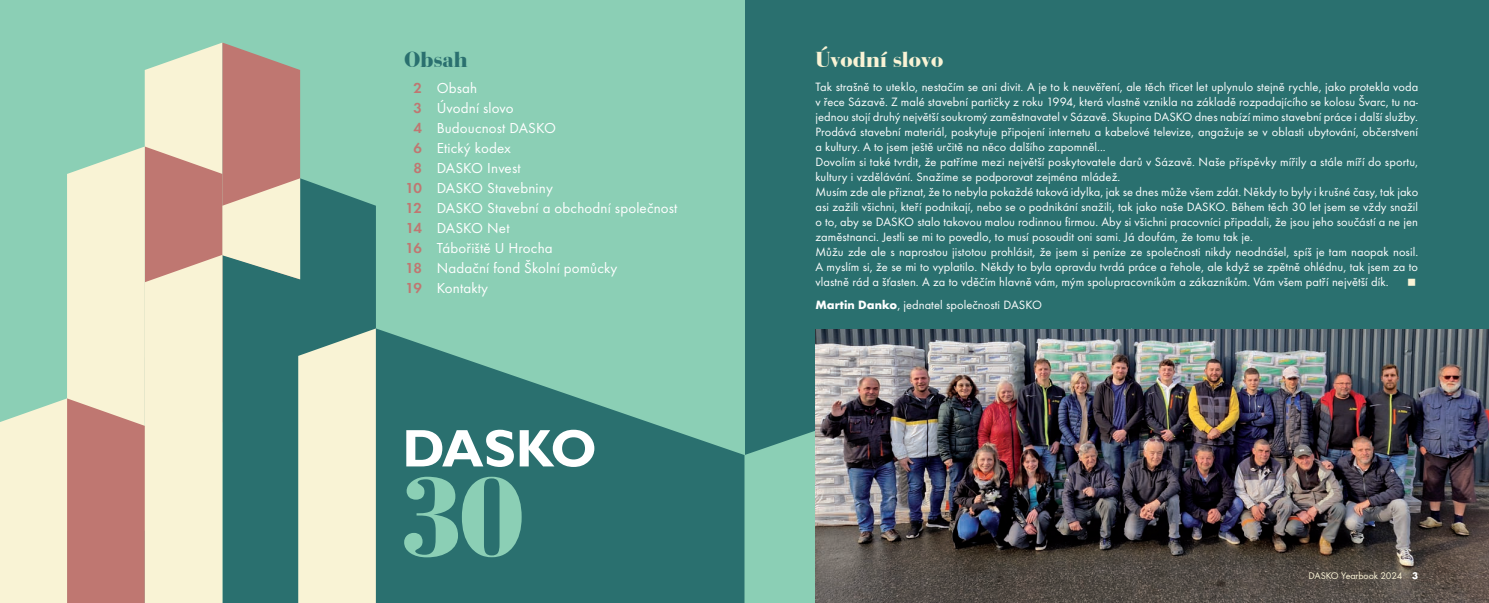
<style>
.page{position:relative;width:1489px;height:603px;background:#fff}
.page>*{position:absolute;margin:0;border:0;box-sizing:border-box;transform-origin:0 0}
.t1{font:900 22.5px "Bauer Bodoni CE";color:#f9f3d5}
.t2{font:900 22.5px "Bauer Bodoni CE";color:#2a706f}
.t3{font:15px/20px "Futura TEE";letter-spacing:.01em;color:#fff}
.t4{font:12.5px/15px "Futura TEE";letter-spacing:.005em;color:#fff}
.t5{font:10px "Futura TEE";letter-spacing:-.01em;color:#f9f3d5}
.s1{font-weight:600;color:#bf7771}
.s2{font-weight:700}
.s3{font-weight:700;color:#fff}
</style>
<div class="page">
<div style="left:744px;top:0;width:744px;height:602px;background:#2a706f"></div>
<svg style="left:744px;top:328px;width:368px;height:274px;fill:#8bcfb5"></svg>
<div style="left:0;top:0;width:744px;height:602px;background:#8bcfb5"></div>
<svg style="left:376px;top:328px;width:368px;height:274px;fill:#2a706f"></svg>
<svg style="left:0;top:43px;width:376px;height:559px"></svg>
<svg style="left:406px;top:429px;width:188px;height:37px"></svg>
<svg style="left:404px;top:476px;width:117px;height:81px"></svg>
<img style="left:815px;top:330px;width:673px;height:272px">
<h1 class="t2" style="left:404px;top:45px;width:65px">Obsah</h1>
<p class="t3" style="left:413px;top:78px;width:144px"><span class="s1">2</span> Obsah<br><span class="s1">3</span> Úvodní slovo<br><span class="s1">4</span> Budoucnost DASKO<br><span class="s1">6</span> Etický kodex<br><span class="s1">8</span> dasko</p>
<p class="t3" style="left:487px;top:158px;width:35px">Invest</p>
<p class="t3" style="left:405px;top:178px;width:34px"><span class="s1">10</span> dasko</p>
<p class="t3" style="left:487px;top:178px;width:67px">Stavebniny</p>
<p class="t3" style="left:405px;top:198px;width:34px"><span class="s1">12</span> dasko</p>
<p class="t3" style="left:487px;top:198px;width:192px">Stavební a obchodní společnost</p>
<p class="t3" style="left:406px;top:218px;width:34px"><span class="s1">14</span> dasko</p>
<p class="t3" style="left:405px;top:218px;width:213px;text-indent:82px">Net<br><span class="s1">16</span> Tábořiště U Hrocha<br><span class="s1">18</span> Nadační fond Školní pomůcky<br><span class="s1">19</span> Kontakty</p>
<h1 class="t1" style="left:815px;top:45px;width:129px">Úvodní slovo</h1>
<p class="t4" style="left:815px;top:79px;width:604px">Tak strašně to uteklo, nestačím se ani divit. A je to k neuvěření, ale těch třicet let uplynulo stejně rychle, jako protekla voda v řece Sázavě. Z malé stavební partičky z roku 1994, která vlastně vznikla na základě rozpadajícího se kolosu Švarc, tu na&shy;jednou stojí druhý největší soukromý zaměstnavatel v Sázavě. Skupina DASKO dnes nabízí mimo stavební práce i další služby.<br>Prodává stavební materiál, poskytuje připojení internetu a kabelové televize, angažuje se v oblasti ubytování, občerstvení a kultury. A to jsem ještě určitě na něco dalšího zapomněl...<br>Dovolím si také tvrdit, že patříme mezi největší poskytovatele darů v Sázavě. Naše příspěvky mířily a stále míří do sportu, kultury i vzdělávání. Snažíme se podporovat zejména mládež.<br>Musím zde ale přiznat, že to nebyla pokaždé taková idylka, jak se dnes může všem zdát. Někdy to byly i krušné časy, tak jako asi zažili všichni, kteří podnikají, nebo se o podnikání snažili, tak jako naše Dasko</p>
<p class="t4" style="left:1225px;top:199px;width:194px">. Během těch 30 let jsem se vždy snažil</p>
<p class="t4" style="left:815px;top:214px;width:604px;text-indent:102px">stalo takovou malou rodinnou firmou. Aby si všichni pracovníci připadali, že jsou jeho součástí a ne jen zaměstnanci. Jestli se mi to povedlo, to musí posoudit oni sami. Já doufám, že tomu tak je.<br>Můžu zde ale s naprostou jistotou prohlásit, že jsem si peníze ze společnosti nikdy neodnášel, spíš je tam naopak nosil.<br>A myslím si, že se mi to vyplatilo. Někdy to byla opravdu tvrdá práce a řehole, ale když se zpětně ohlédnu, tak jsem za to vlastně rád a šťasten. A za to vděčím hlavně vám, mým spolupracovníkům a zákazníkům. Vám všem patří největší dík.</p>
<p class="t4" style="left:815px;top:297px;width:199px"><span class="s2">Martin Danko</span>, jednatel společnosti Dasko</p>
<p class="t4" style="left:815px;top:214px;width:71px">o to, aby se Dasko</p>
<p class="t5" style="left:1308px;top:569px;width:111px">DASKO Yearbook 2024 <span class="s3">3</span></p>
</div>
